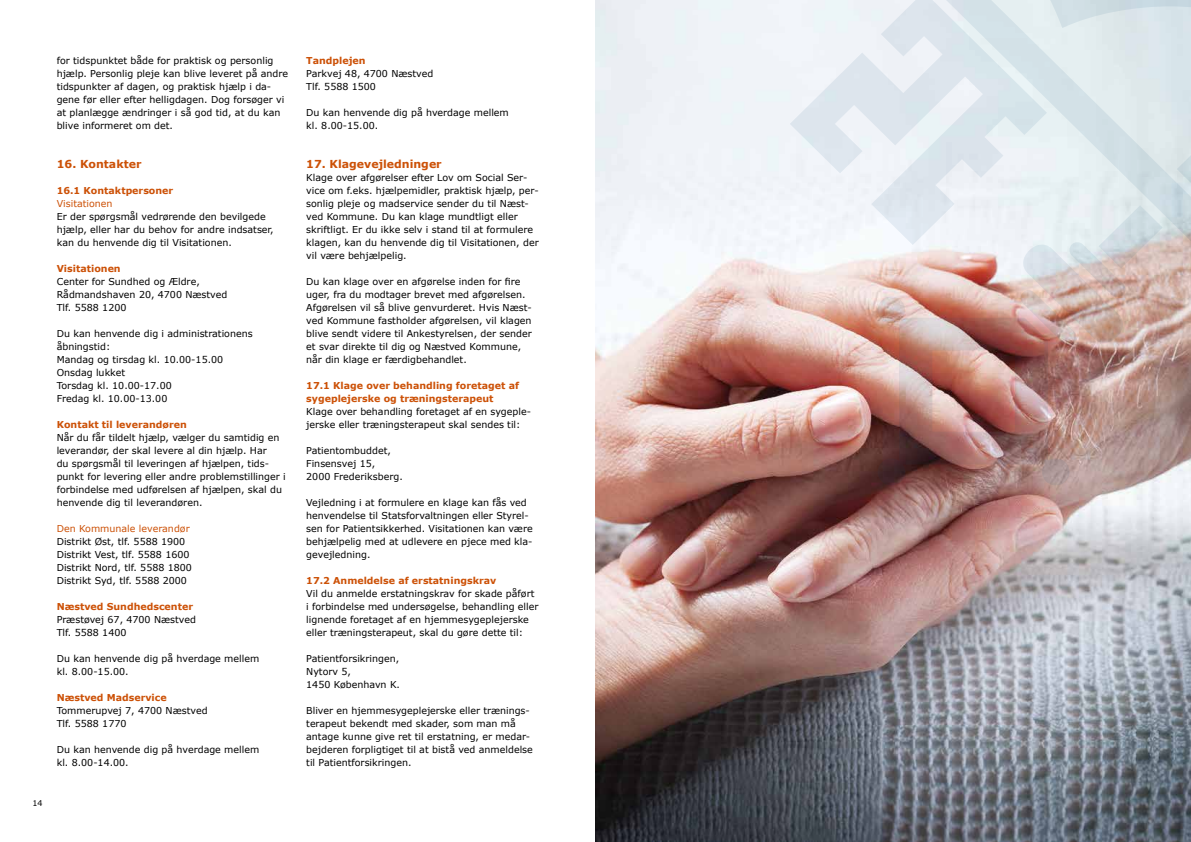
<style>
.page{position:relative;width:1191px;height:842px;background:#fff}
.page>*{position:absolute;margin:0;border:0;box-sizing:border-box;transform-origin:0 0}
.t1{font:700 11px "Verdana";color:#cc5107}
.t2{font:9.5px/13px "Verdana";color:#000}
.t3{font:700 9.5px/13px "Verdana";color:#cc5107}
.t4{font:9.5px "Verdana";color:#cc5107}
.t5{font:8px "Verdana";color:#000}
</style>
<div class="page">
<img style="left:595px;top:0;width:596px;height:842px">
<svg style="left:790px;top:0;width:108px;height:245px;fill:#f0f3f8"></svg>
<svg style="left:898px;top:0;width:293px;height:269px;background:#dfe6eb"></svg>
<svg style="left:951px;top:0;width:240px;height:191px;background:#dde8ec"></svg>
<img style="left:877px;top:205px;width:285px;height:280px">
<p class="t5" style="left:32px;top:797px;width:12px">14</p>
<p class="t2" style="left:57px;top:54px;width:233px">for tidspunktet både for praktisk og personlig hjælp. Personlig pleje kan blive leveret på andre tidspunkter af dagen, og praktisk hjælp i da&shy;gene før eller efter helligdagen. Dog forsøger vi at planlægge ændringer i så god tid, at du kan blive informeret om det.</p>
<p class="t1" style="left:57px;top:157px;width:86px">16. Kontakter</p>
<p class="t3" style="left:57px;top:184px;width:118px">16.1 Kontaktpersoner</p>
<p class="t4" style="left:57px;top:197px;width:57px">Visitationen</p>
<p class="t2" style="left:57px;top:210px;width:218px">Er der spørgsmål vedrørende den bevilgede hjælp, eller har du behov for andre indsatser, kan du henvende dig til Visitationen.</p>
<p class="t3" style="left:57px;top:262px;width:66px">Visitationen</p>
<p class="t2" style="left:57px;top:275px;width:172px">Center for Sundhed og Ældre,<br>Rådmandshaven 20, 4700 Næstved<br>Tlf. 5588 1200</p>
<p class="t2" style="left:57px;top:327px;width:197px">Du kan henvende dig i administrationens åbningstid:<br>Mandag og tirsdag kl. 10.00-15.00<br>Onsdag lukket<br>Torsdag kl. 10.00-17.00<br>Fredag kl. 10.00-13.00</p>
<p class="t3" style="left:57px;top:418px;width:132px">Kontakt til leverandøren</p>
<p class="t2" style="left:57px;top:431px;width:231px">Når du får tildelt hjælp, vælger du samtidig en leverandør, der skal levere al din hjælp. Har<br>du spørgsmål til leveringen af hjælpen, tids&shy;punkt for levering eller andre problemstillinger i forbindelse med udførelsen af hjælpen, skal du henvende dig til leverandøren.</p>
<p class="t4" style="left:57px;top:522px;width:134px">Den Kommunale leverandør</p>
<p class="t2" style="left:57px;top:535px;width:137px">Distrikt Øst, tlf. 5588 1900<br>Distrikt Vest, tlf. 5588 1600<br>Distrikt Nord, tlf. 5588 1800<br>Distrikt Syd, tlf. 5588 2000</p>
<p class="t3" style="left:57px;top:600px;width:138px">Næstved Sundhedscenter</p>
<p class="t2" style="left:57px;top:613px;width:141px">Præstøvej 67, 4700 Næstved<br>Tlf. 5588 1400</p>
<p class="t2" style="left:57px;top:652px;width:204px">Du kan henvende dig på hverdage mellem kl. 8.00-15.00.</p>
<p class="t3" style="left:57px;top:691px;width:112px">Næstved Madservice</p>
<p class="t2" style="left:57px;top:704px;width:152px">Tommerupvej 7, 4700 Næstved<br>Tlf. 5588 1770</p>
<p class="t2" style="left:57px;top:743px;width:204px">Du kan henvende dig på hverdage mellem kl. 8.00-14.00.</p>
<p class="t3" style="left:306px;top:54px;width:61px">Tandplejen</p>
<p class="t2" style="left:306px;top:67px;width:129px">Parkvej 48, 4700 Næstved<br>Tlf. 5588 1500</p>
<p class="t2" style="left:306px;top:106px;width:204px">Du kan henvende dig på hverdage mellem kl. 8.00-15.00.</p>
<p class="t1" style="left:306px;top:157px;width:137px">17. Klagevejledninger</p>
<p class="t2" style="left:306px;top:171px;width:234px">Klage over afgørelser efter Lov om Social Ser&shy;vice om f.eks. hjælpemidler, praktisk hjælp, per&shy;sonlig pleje og madservice sender du til Næst&shy;ved Kommune. Du kan klage mundtligt eller skriftligt. Er du ikke selv i stand til at formulere klagen, kan du henvende dig til Visitationen, der vil være behjælpelig.</p>
<p class="t2" style="left:306px;top:275px;width:227px">Du kan klage over en afgørelse inden for fire uger, fra du modtager brevet med afgørelsen.<br>Afgørelsen vil så blive genvurderet. Hvis Næst&shy;ved Kommune fastholder afgørelsen, vil klagen blive sendt videre til Ankestyrelsen, der sender et svar direkte til dig og Næstved Kommune, når din klage er færdigbehandlet.</p>
<p class="t3" style="left:306px;top:379px;width:214px">17.1 Klage over behandling foretaget af sygeplejerske og træningsterapeut</p>
<p class="t2" style="left:306px;top:405px;width:226px">Klage over behandling foretaget af en sygeple&shy;jerske eller træningsterapeut skal sendes til:</p>
<p class="t2" style="left:306px;top:444px;width:98px">Patientombuddet,<br>Finsensvej 15,<br>2000 Frederiksberg.</p>
<p class="t2" style="left:306px;top:496px;width:228px">Vejledning i at formulere en klage kan fås ved henvendelse til Statsforvaltningen eller Styrel&shy;sen for Patientsikkerhed. Visitationen kan være behjælpelig med at udlevere en pjece med kla&shy;gevejledning.</p>
<p class="t3" style="left:306px;top:574px;width:192px">17.2 Anmeldelse af erstatningskrav</p>
<p class="t2" style="left:306px;top:587px;width:234px">Vil du anmelde erstatningskrav for skade påført i forbindelse med undersøgelse, behandling eller lignende foretaget af en hjemmesygeplejerske eller træningsterapeut, skal du gøre dette til:</p>
<p class="t2" style="left:306px;top:652px;width:95px">Patientforsikringen,<br>Nytorv 5,<br>1450 København K.</p>
<p class="t2" style="left:306px;top:704px;width:228px">Bliver en hjemmesygeplejerske eller trænings&shy;terapeut bekendt med skader, som man må antage kunne give ret til erstatning, er medar&shy;bejderen forpligtiget til at bistå ved anmeldelse til Patientforsikringen.</p>
</div>
